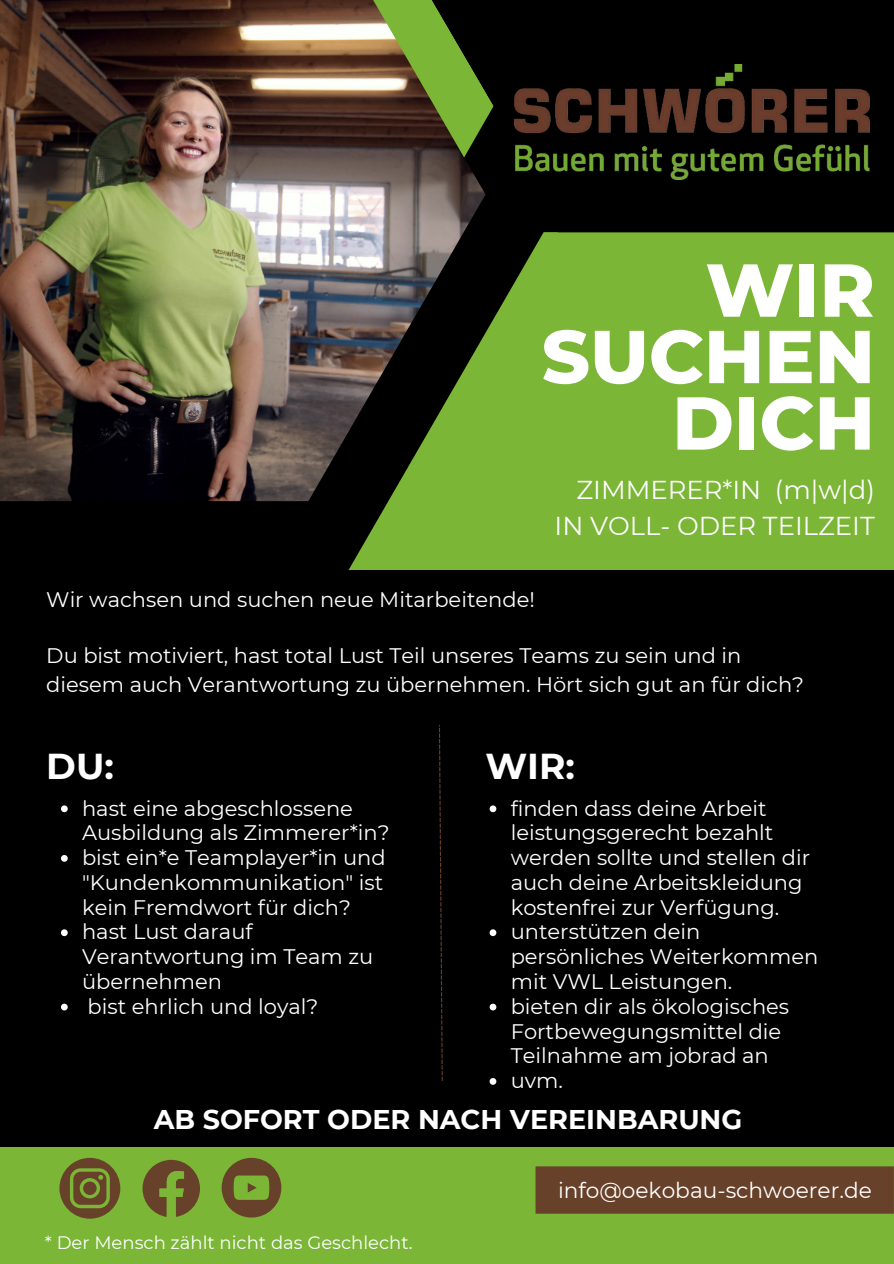
<style>
.page{position:relative;width:894px;height:1264px;background:#fff}
.page>*{position:absolute;margin:0;border:0;box-sizing:border-box;transform-origin:0 0}
.t1{font:800 74.7px/66.4px "Montserrat";color:#fff;text-align:right}
.t2{font:700 36px "Montserrat";color:#fff}
.t3{font:700 27px "Montserrat";color:#fff}
.t4{font:25.8px/36px "Montserrat";color:#fff;text-align:right}
.t5{font:21.6px "Montserrat";color:#fff}
.t6{font:21px/24.8px "Montserrat";color:#fff}
.t7{font:18px "Montserrat";color:#fff}
</style>
<div class="page">
<div style="left:0;top:0;width:893px;height:1263px;background:#000"></div>
<svg style="left:485px;top:92px;width:8px;height:29px"></svg>
<img style="left:0;top:0;width:485px;height:501px">
<svg style="left:286px;top:232px;width:257px;height:338px"></svg>
<div style="left:543px;top:232px;width:350px;height:446px;background:#7bb636"></div>
<div style="left:245px;top:570px;width:648px;height:124px;background:#000"></div>
<div style="left:0;top:1147px;width:893px;height:116px;background:#7bb636"></div>
<svg style="left:439px;top:725px;width:3px;height:355px"></svg>
<div style="left:535px;top:1166px;width:358px;height:47px;background:#67412a"></div>
<img style="left:514px;top:65px;width:355px;height:115px">
<svg style="left:142px;top:1159px;width:58px;height:58px"></svg>
<svg style="left:59px;top:1157px;width:61px;height:61px"></svg>
<svg style="left:221px;top:1157px;width:60px;height:60px"></svg>
<svg style="left:61px;top:805px;width:7px;height:7px"></svg>
<svg style="left:61px;top:855px;width:7px;height:6px"></svg>
<svg style="left:61px;top:929px;width:7px;height:7px"></svg>
<svg style="left:61px;top:1003px;width:7px;height:7px"></svg>
<svg style="left:489px;top:805px;width:7px;height:7px"></svg>
<svg style="left:489px;top:929px;width:7px;height:7px"></svg>
<svg style="left:489px;top:1003px;width:7px;height:7px"></svg>
<svg style="left:489px;top:1078px;width:7px;height:6px"></svg>
<h1 class="t1" style="left:541px;top:253px;width:334px">WIR<br>SUCHEN<br>DICH</h1>
<p class="t6" style="left:46px;top:586px;width:490px">Wir wachsen und suchen neue Mitarbeitende!</p>
<p class="t4" style="left:554px;top:470px;width:322px">ZIMMERER*IN (m|w|d)<br>IN VOLL- ODER TEILZEIT</p>
<p class="t6" style="left:46px;top:641px;width:759px;line-height:28.2px">Du bist motiviert, hast total Lust Teil unseres Teams zu sein und in diesem auch Verantwortung zu übernehmen. Hört sich gut an für dich?</p>
<h2 class="t2" style="left:46px;top:740px;width:69px">DU:</h2>
<h2 class="t2" style="left:485px;top:740px;width:91px">WIR:</h2>
<p class="t6" style="left:82px;top:795px;width:309px">hast eine abgeschlossene<br>Ausbildung als Zimmerer*in? bist ein*e Teamplayer*in und "Kundenkommunikation" ist kein Fremdwort für dich? hast Lust darauf<br>Verantwortung im Team zu übernehmen<br>bist ehrlich und loyal?</p>
<p class="t6" style="left:510px;top:795px;width:309px">finden dass deine Arbeit leistungsgerecht bezahlt werden sollte und stellen dir auch deine Arbeitskleidung kostenfrei zur Verfügung. unterstützen dein persönliches Weiterkommen mit VWL Leistungen.<br>bieten dir als ökologisches<br>Fortbewegungsmittel die<br>Teilnahme am jobrad an uvm.</p>
<p class="t3" style="left:154px;top:1100px;width:590px">AB SOFORT ODER NACH VEREINBARUNG</p>
<p class="t7" style="left:45px;top:1230px;width:369px">* Der Mensch zählt nicht das Geschlecht.</p>
<p class="t5" style="left:558px;top:1175px;width:315px">info@oekobau-schwoerer.de</p>
</div>
